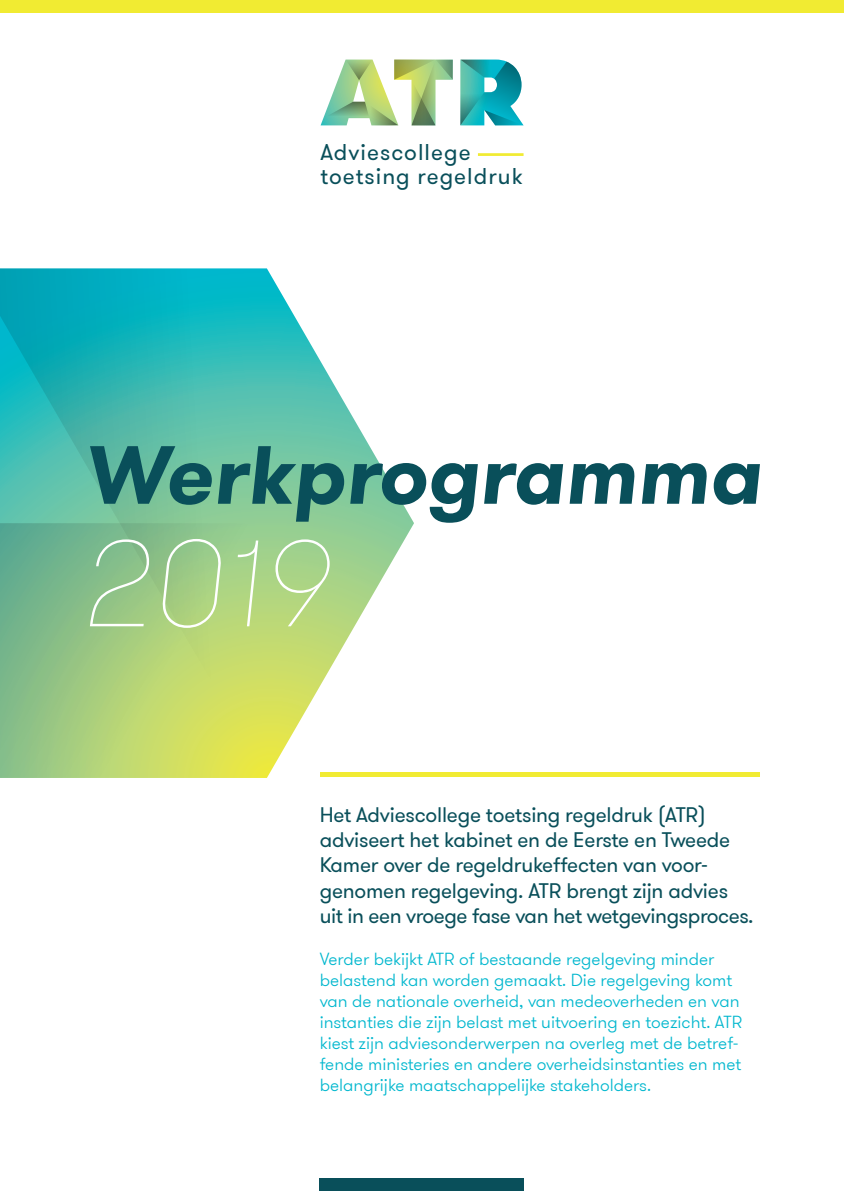
<style>
.page{position:relative;width:844px;height:1191px;background:#fff}
.page>*{position:absolute;margin:0;border:0;box-sizing:border-box;transform-origin:0 0}
.t1{font:italic 200 122.5px "GT Walsheim";color:#fff}
.t2{font:italic 700 82.25px "GT Walsheim";color:#094f5a}
.t3{font:22.75px/24.5px "GT Walsheim";letter-spacing:.045em;color:#094f5a}
.t4{font:21px/25.2px "GT Walsheim";letter-spacing:-.01em;color:#094f5a}
.t5{font:300 17.5px/21px "GT Walsheim";color:#00b7ce}
</style>
<div class="page">
<svg style="left:0;top:268px;width:414px;height:510px"></svg>
<div style="left:319px;top:772px;width:440px;height:5px;background:#f1eb32"></div>
<svg style="left:320px;top:60px;width:132px;height:65px"></svg>
<svg style="left:460px;top:60px;width:63px;height:65px;background:#3bb2b8"></svg>
<hr style="left:478px;top:153px;width:45px;height:3px;background:#f1eb32">
<div style="left:319px;top:1178px;width:205px;height:13px;background:#094f5a"></div>
<div style="left:0;top:0;width:843px;height:12px;background:#f1eb32"></div>
<h3 class="t3" style="left:320px;top:140px;width:203px">Adviescollege toetsing regeldruk</h3>
<h2 class="t2" style="left:84px;top:421px;width:678px">Werkprogramma</h2>
<h1 class="t1" style="left:84px;top:507px;width:245px">2019</h1>
<p class="t4" style="left:319px;top:802px;width:435px">Het Adviescollege toetsing regeldruk (ATR) adviseert het kabinet en de Eerste en Tweede -Kamer over de regeldrukeffecten van voor&shy;genomen regelgeving. ATR brengt zijn advies uit in een vroege fase van het wetgevingsproces.</p>
<p class="t5" style="left:319px;top:948px;width:424px">Verder bekijkt ATR of bestaande regelgeving minder belastend kan worden gemaakt. Die regelgeving komt van de nationale overheid, van medeoverheden en van instanties die zijn belast met uitvoering en toezicht. ATR kiest zijn adviesonderwerpen na overleg met de betref&shy;fende ministeries en andere overheidsinstanties en met belangrijke maatschappelijke stakeholders.</p>
</div>
